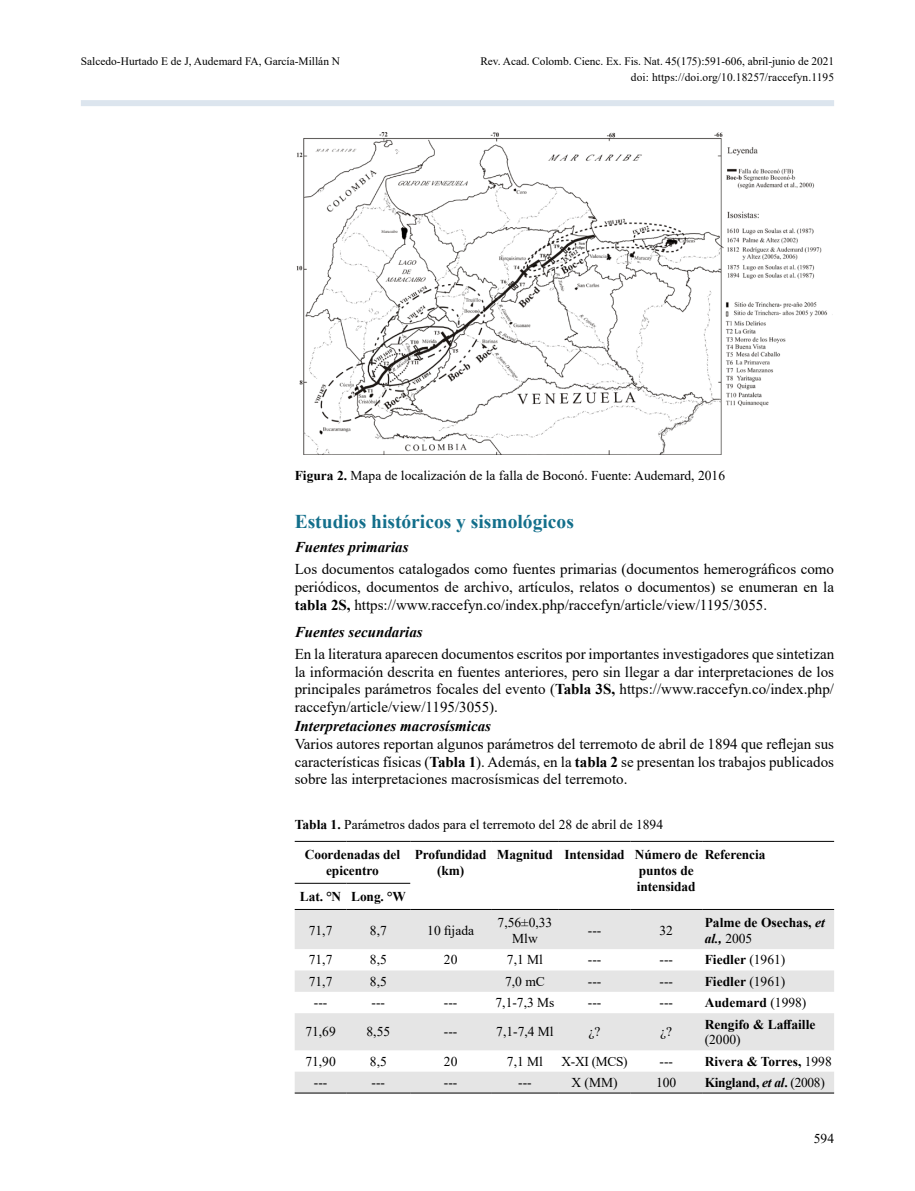
<style>
.page{position:relative;width:915px;height:1191px;background:#fff}
.page>*{position:absolute;margin:0;border:0;box-sizing:border-box;transform-origin:0 0}
.t1{font:700 19.5px "Times New Roman";color:#136f8b}
.t2{font:15px/17.9px "Times New Roman";color:#000;text-align:justify}
.t3{font:italic 700 15px "Times New Roman";color:#000}
.t4{font:13.5px/29.5px "Times New Roman";color:#000}
.t5{font:700 13.5px/15.8px "Times New Roman";letter-spacing:-.005em;color:#000}
.t6{font:11.4px "Times New Roman";color:#000}
.s1{font-weight:700}
.s2{font-style:italic}
.s3{font-weight:400}
</style>
<div class="page">
<div style="left:81px;top:100px;width:752px;height:6px;background:#dce5ee"></div>
<div style="left:295px;top:910px;width:538px;height:39px;background:#e5e5e5"></div>
<div style="left:295px;top:970px;width:538px;height:21px;background:#e5e5e5"></div>
<div style="left:295px;top:1013px;width:538px;height:37px;background:#e5e5e5"></div>
<div style="left:295px;top:1072px;width:538px;height:20px;background:#e5e5e5"></div>
<hr style="left:294px;top:1092px;width:52px;height:1px;background:#000">
<hr style="left:346px;top:1092px;width:64px;height:1px;background:#000">
<hr style="left:410px;top:1092px;width:81px;height:1px;background:#000">
<hr style="left:491px;top:1092px;width:67px;height:1px;background:#000">
<hr style="left:558px;top:1092px;width:72px;height:1px;background:#000">
<hr style="left:630px;top:1092px;width:72px;height:1px;background:#000">
<hr style="left:702px;top:1092px;width:131px;height:1px;background:#000">
<hr style="left:294px;top:841px;width:52px;height:1px;background:#000">
<hr style="left:346px;top:841px;width:64px;height:1px;background:#000">
<hr style="left:410px;top:841px;width:81px;height:1px;background:#000">
<hr style="left:491px;top:841px;width:67px;height:1px;background:#000">
<hr style="left:558px;top:841px;width:72px;height:1px;background:#000">
<hr style="left:630px;top:841px;width:72px;height:1px;background:#000">
<hr style="left:702px;top:841px;width:131px;height:1px;background:#000">
<hr style="left:410px;top:909px;width:81px;height:1px;background:#000">
<hr style="left:491px;top:909px;width:67px;height:1px;background:#000">
<hr style="left:558px;top:909px;width:72px;height:1px;background:#000">
<hr style="left:630px;top:909px;width:72px;height:1px;background:#000">
<hr style="left:702px;top:909px;width:131px;height:1px;background:#000">
<hr style="left:294px;top:909px;width:52px;height:1px;background:#000">
<hr style="left:346px;top:909px;width:64px;height:1px;background:#000">
<hr style="left:294px;top:883px;width:52px;height:1px;background:#000">
<hr style="left:346px;top:883px;width:64px;height:1px;background:#000">
<img style="left:296px;top:133px;width:532px;height:321px">
<p class="t6" style="left:81px;top:53px;width:261px">Salcedo-Hurtado E de J, Audemard FA, García-Millán N</p>
<p class="t6" style="left:480px;top:53px;width:355px">Rev. Acad. Colomb. Cienc. Ex. Fis. Nat. 45(175):591-606, abril-junio de 2021</p>
<p class="t6" style="left:630px;top:69px;width:205px">doi: https://doi.org/10.18257/raccefyn.1195</p>
<p class="t4" style="left:294px;top:460px;width:432px"><span class="s1">Figura 2.</span> Mapa de localización de la falla de Boconó. Fuente: Audemard, 2016</p>
<h1 class="t1" style="left:294px;top:507px;width:280px">Estudios históricos y sismológicos</h1>
<p class="t3" style="left:294px;top:537px;width:115px">Fuentes primarias</p>
<p class="t2" style="left:294px;top:560px;width:540px">Los documentos catalogados como fuentes primarias (documentos hemerográficos como periódicos, documentos de archivo, artículos, relatos o documentos) se enumeran en la <span class="s1">tabla 2S,</span> https://www.raccefyn.co/index.php/raccefyn/article/view/1195/3055.</p>
<p class="t3" style="left:294px;top:621px;width:129px">Fuentes secundarias</p>
<p class="t2" style="left:294px;top:644px;width:540px">En la literatura aparecen documentos escritos por importantes investigadores que sintetizan la información descrita en fuentes anteriores, pero sin llegar a dar interpretaciones de los principales parámetros focales del evento (<span class="s1">Tabla 3S,</span> https://www.raccefyn.co/index.php/ raccefyn/article/view/1195/3055).</p>
<p class="t3" style="left:294px;top:715px;width:198px">Interpretaciones macrosísmicas</p>
<p class="t2" style="left:294px;top:734px;width:540px">Varios autores reportan algunos parámetros del terremoto de abril de 1894 que reflejan sus características físicas (<span class="s1">Tabla 1</span>). Además, en la <span class="s1">tabla 2</span> se presentan los trabajos publicados sobre las interpretaciones macrosísmicas del terremoto.</p>
<p class="t4" style="left:305px;top:809px;width:359px;text-indent:-10px"><span class="s1">Tabla 1.</span> Parámetros dados para el terremoto del 28 de abril de 1894<br><span class="s1">Coordenadas del</span></p>
<p class="t5" style="left:326px;top:862px;width:54px">epicentro</p>
<p class="t5" style="left:414px;top:846px;width:73px;text-align:center">Profundidad (km)</p>
<p class="t5" style="left:636px;top:846px;width:62px;text-indent:-140px">Magnitud Intensidad Número de puntos de intensidad</p>
<p class="t5" style="left:704px;top:846px;width:62px">Referencia</p>
<p class="t5" style="left:300px;top:888px;width:107px">Lat. °N Long. °W</p>
<p class="t4" style="left:309px;top:915px;width:25px">71,7</p>
<p class="t4" style="left:370px;top:915px;width:18px">8,7</p>
<p class="t4" style="left:427px;top:915px;width:48px">10 fijada</p>
<p class="t4" style="left:497px;top:914px;width:56px;line-height:15.8px;text-align:center">7,56±0,33<br>Mlw</p>
<p class="t4" style="left:587px;top:915px;width:15px">---</p>
<p class="t4" style="left:659px;top:915px;width:15px">32</p>
<p class="t5" style="left:704px;top:914px;width:121px">Palme de Osechas, <span class="s2">et al.,</span> <span class="s3">2005</span></p>
<p class="t4" style="left:309px;top:944px;width:25px">71,7</p>
<p class="t4" style="left:370px;top:944px;width:18px">8,5</p>
<p class="t4" style="left:444px;top:944px;width:15px">20</p>
<p class="t4" style="left:507px;top:944px;width:38px">7,1 Ml</p>
<p class="t4" style="left:587px;top:944px;width:15px">---</p>
<p class="t4" style="left:659px;top:944px;width:15px">---</p>
<p class="t5" style="left:704px;top:951px;width:82px">Fiedler <span class="s3">(1961)</span></p>
<p class="t4" style="left:309px;top:966px;width:25px">71,7</p>
<p class="t4" style="left:370px;top:966px;width:18px">8,5</p>
<p class="t4" style="left:505px;top:966px;width:41px">7,0 mC</p>
<p class="t4" style="left:587px;top:966px;width:15px">---</p>
<p class="t4" style="left:659px;top:966px;width:15px">---</p>
<p class="t5" style="left:704px;top:973px;width:82px">Fiedler <span class="s3">(1961)</span></p>
<p class="t4" style="left:314px;top:987px;width:15px">---</p>
<p class="t4" style="left:371px;top:987px;width:15px">---</p>
<p class="t4" style="left:444px;top:987px;width:15px">---</p>
<p class="t4" style="left:495px;top:987px;width:60px">7,1-7,3 Ms</p>
<p class="t4" style="left:587px;top:987px;width:15px">---</p>
<p class="t4" style="left:659px;top:987px;width:15px">---</p>
<p class="t5" style="left:704px;top:994px;width:103px">Audemard <span class="s3">(1998)</span></p>
<p class="t4" style="left:305px;top:1016px;width:32px">71,69</p>
<p class="t4" style="left:366px;top:1016px;width:25px">8,55</p>
<p class="t4" style="left:444px;top:1016px;width:15px">---</p>
<p class="t4" style="left:496px;top:1016px;width:59px">7,1-7,4 Ml</p>
<p class="t4" style="left:588px;top:1016px;width:13px">¿?</p>
<p class="t4" style="left:660px;top:1016px;width:13px">¿?</p>
<p class="t5" style="left:704px;top:1015px;width:112px">Rengifo &amp; Laffaille</p>
<p class="t4" style="left:704px;top:1024px;width:37px">(2000)</p>
<p class="t4" style="left:305px;top:1046px;width:32px">71,90</p>
<p class="t4" style="left:370px;top:1046px;width:18px">8,5</p>
<p class="t4" style="left:444px;top:1046px;width:15px">20</p>
<p class="t4" style="left:507px;top:1046px;width:38px">7,1 Ml</p>
<p class="t4" style="left:561px;top:1046px;width:68px">X-XI (MCS)</p>
<p class="t4" style="left:659px;top:1046px;width:15px">---</p>
<p class="t5" style="left:704px;top:1052px;width:128px">Rivera &amp; Torres, <span class="s3">1998</span></p>
<p class="t4" style="left:314px;top:1067px;width:15px">---</p>
<p class="t4" style="left:371px;top:1067px;width:15px">---</p>
<p class="t4" style="left:444px;top:1067px;width:15px">---</p>
<p class="t4" style="left:518px;top:1067px;width:15px">---</p>
<p class="t4" style="left:571px;top:1067px;width:48px">X (MM)</p>
<p class="t4" style="left:656px;top:1067px;width:22px">100</p>
<p class="t5" style="left:704px;top:1074px;width:121px">Kingland, <span class="s2">et al</span>. <span class="s3">(2008)</span></p>
<p class="t4" style="left:813px;top:1123px;width:22px">594</p>
</div>
